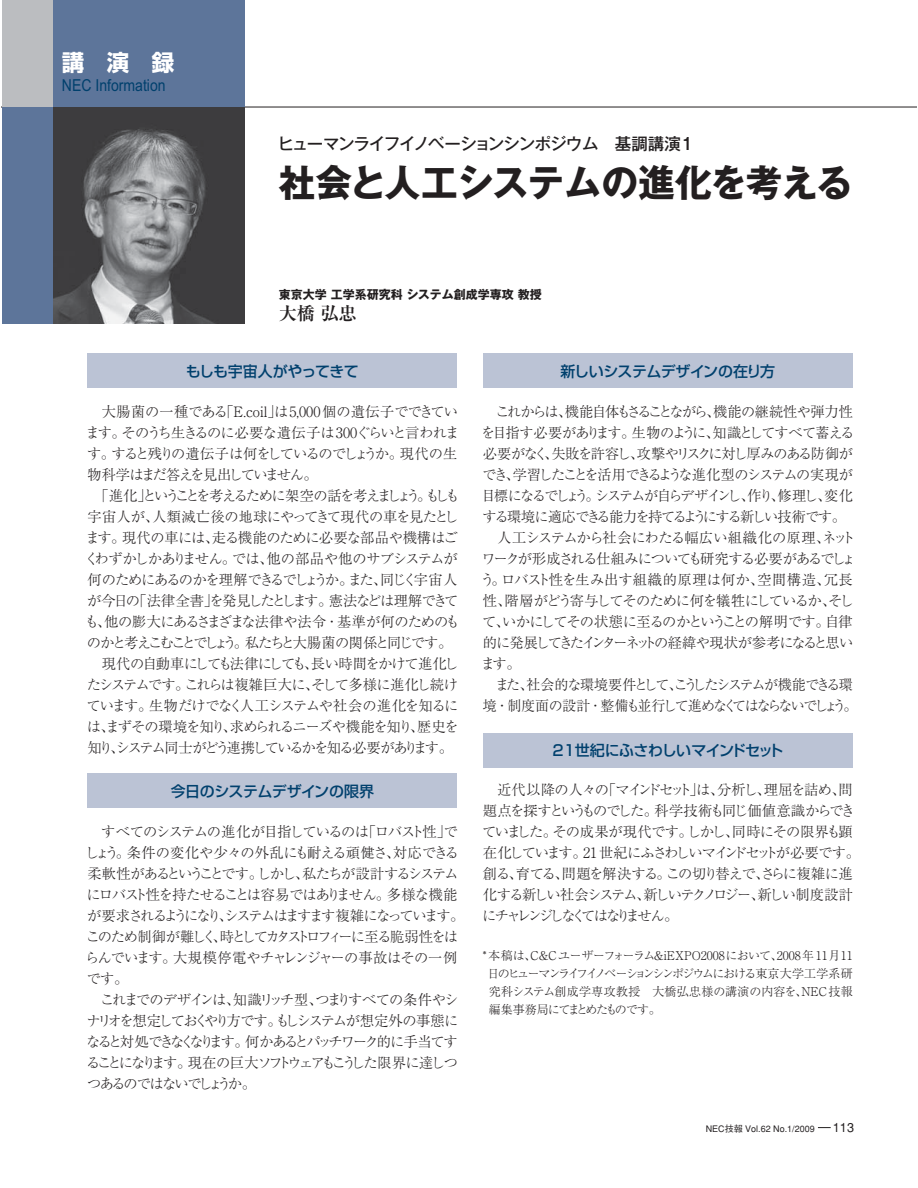
<style>
.page{position:relative;width:918px;height:1188px;background:#fff}
.page>*{position:absolute;margin:0;border:0;box-sizing:border-box;transform-origin:0 0}
.t1{font:37.5px "Gothic MB101 Pro Bold 90 msp RKSJ H";letter-spacing:-.03em;color:#231f20}
.t2{font:22.5px "Shin Go Bold 90 msp RKSJ H";color:#fff}
.t3{font:18px "Ryumin Pro Bold 90 msp RKSJ H";color:#231f20}
.t4{font:16.5px "Gothic MB101 Pro Medium 90 msp RKSJ H";letter-spacing:-.06em;color:#231f20}
.t5{font:16.5px "Arial";color:#00406d;scale:.85 1}
.t6{font:15px "G Shin Go Pro Medium 90 msp RKSJ H";letter-spacing:-.035em;color:#00406d}
.t7{font:14.25px/21px "Ryumin Pro Light 90 msp RKSJ H";letter-spacing:-.095em;color:#231f20}
.t8{font:14.25px/21px "Ryumin Pro Light 90 msp RKSJ H";letter-spacing:-.115em;color:#231f20}
.t9{font:14.25px/21px "Ryumin Pro Light 90 msp RKSJ H";letter-spacing:-.05em;color:#231f20}
.t10{font:14.25px/21px "Ryumin Pro Light 90 msp RKSJ H";letter-spacing:-.13em;color:#231f20;text-align:center}
.t11{font:12px/18px "Ryumin Pro Light 90 msp RKSJ H";letter-spacing:-.01em;color:#231f20;text-align:justify}
.t12{font:12px "Gothic MB101 Pro Bold 90 msp RKSJ H";color:#231f20}
.t13{font:9px "Gothic BBB Medium 90 msp RKSJ H";color:#231f20}
.s1{font-size:12.75px}
</style>
<div class="page">
<svg style="left:818px;top:1127px;width:13px;height:1px"></svg>
<hr style="left:2px;top:107px;width:914px;height:1px;background:#231f20">
<div style="left:2px;top:0;width:243px;height:324px;background:#bbbdc0"></div>
<div style="left:53px;top:0;width:192px;height:107px;background:#5d759a"></div>
<div style="left:2px;top:107px;width:51px;height:217px;background:#5d759a"></div>
<img style="left:53px;top:107px;width:192px;height:217px">
<div style="left:87px;top:354px;width:370px;height:34px;background:#bbc3d5"></div>
<div style="left:87px;top:774px;width:370px;height:34px;background:#bbc3d5"></div>
<div style="left:483px;top:354px;width:370px;height:34px;background:#bbc3d5"></div>
<div style="left:483px;top:733px;width:370px;height:34px;background:#bbc3d5"></div>
<h2 class="t2" style="left:62px;top:54px;width:114px">講演録</h2>
<p class="t5" style="left:62px;top:75px;width:123px">NEC Information</p>
<p class="t4" style="left:278px;top:138px;width:419px">ヒューマンライフイノベーションシンポジウム　基調講演１</p>
<h1 class="t1" style="left:279px;top:168px;width:575px">社会と人工システムの進化を考える</h1>
<p class="t12" style="left:279px;top:290px;width:264px">東京大学 工学系研究科 システム創成学専攻 教授</p>
<p class="t3" style="left:279px;top:307px;width:79px">大橋 弘忠</p>
<p class="t6" style="left:186px;top:365px;width:175px">もしも宇宙人がやってきて</p>
<p class="t6" style="left:561px;top:365px;width:216px">新しいシステムデザインの在り方</p>
<p class="t9" style="left:85px;top:403px;width:376px">　大腸菌の一種である「E.coil」は5,000個の遺伝子でできています。そのうち生きるのに必要な遺伝子は300ぐらいと言われます。すると残りの遺伝子は何をしているのでしょうか。現代の生物科学はまだ答えを見出していません。</p>
<p class="t7" style="left:84px;top:487px;width:377px;text-indent:10px">「進化」ということを考えるために架空の話を考えましょう。もしも宇宙人が、人類滅亡後の地球にやってきて現代の車を見たとします。現代の車には、走る機能のために必要な部品や機構はごくわずかしかありません。では、他の部品や他のサブシステムが何のためにあるのかを理解できるでしょうか。また、同じく宇宙人が今日の「法律全書」を発見したとします。憲法などは理解できても、他の膨大にあるさまざまな法律や法令・基準が何のためのものかと考えこむことでしょう。私たちと大腸菌の関係と同じです。　現代の自動車にしても法律にしても、長い時間をかけて進化したシステムです。これらは複雑巨大に、そして多様に進化し続けています。生物だけでなく人工システムや社会の進化を知るには、まずその環境を知り、求められるニーズや機能を知り、歴史を知り、システム同士がどう連携しているかを知る必要があります。</p>
<p class="t6" style="left:171px;top:786px;width:205px">今日のシステムデザインの限界</p>
<p class="t8" style="left:85px;top:823px;width:381px">　すべてのシステムの進化が目指しているのは「ロバスト性」でしょう。条件の変化や少々の外乱にも耐える頑健さ、対応できる柔軟性があるということです。しかし、私たちが設計するシステムにロバスト性を持たせることは容易ではありません。多様な機能が要求されるようになり、システムはますます複雑になっています。このため制御が難しく、時としてカタストロフィーに至る脆弱性をはらんでいます。大規模停電やチャレンジャーの事故はその一例です。<br>　これまでのデザインは、知識リッチ型、つまりすべての条件やシナリオを想定しておくやり方です。もしシステムが想定外の事態になると対処できなくなります。何かあるとパッチワーク的に手当てすることになります。現在の巨大ソフトウェアもこうした限界に達しつつあるのではないでしょうか。</p>
<p class="t7" style="left:481px;top:403px;width:377px;text-indent:15px">これからは、機能自体もさることながら、機能の継続性や弾力性を目指す必要があります。生物のように、知識としてすべて蓄える必要がなく、失敗を許容し、攻撃やリスクに対し厚みのある防御ができ、学習したことを活用できるような進化型のシステムの実現が目標になるでしょう。システムが自らデザインし、作り、修理し、変化する環境に適応できる能力を持てるようにする新しい技術です。　人工システムから社会にわたる幅広い組織化の原理、ネットワークが形成される仕組みについても研究する必要があるでしょう。ロバスト性を生み出す組織的原理は何か、空間構造、冗長性、階層がどう寄与してそのために何を犠牲にしているか、そして、いかにしてその状態に至るのかということの解明です。自律的に発展してきたインターネットの経緯や現状が参考になると思います。</p>
<p class="t10" style="left:483px;top:676px;width:376px">また、社会的な環境要件として、こうしたシステムが機能できる環境・制度面の設計・整備も並行して進めなくてはならないでしょう。</p>
<p class="t6" style="left:552px;top:745px;width:233px">21世紀にふさわしいマインドセット</p>
<p class="t7" style="left:482px;top:781px;width:379px">　近代以降の人々の「マインドセット」は、分析し、理屈を詰め、問題点を探すというものでした。科学技術も同じ価値意識からできていました。その成果が現代です。しかし、同時にその限界も顕在化しています。21 世紀にふさわしいマインドセットが必要です。創る、育てる、問題を解決する。この切り替えで、さらに複雑に進化する新しい社会システム、新しいテクノロジー、新しい制度設計にチャレンジしなくてはなりません。</p>
<p class="t11" style="left:487px;top:948px;width:367px;text-indent:-5px">*本稿は、C&amp;Cユーザーフォーラム＆iEXPO2008において、2008年 11月11日のヒューマンライフイノベーションシンポジウムにおける東京大学工学系研究科システム創成学専攻教授　大橋弘忠様の講演の内容を、NEC技報編集事務局にてまとめたものです。</p>
<p class="t13" style="left:706px;top:1125px;width:150px">NEC技報 Vol.62 No.1/2009　　<span class="s1">113</span></p>
</div>
